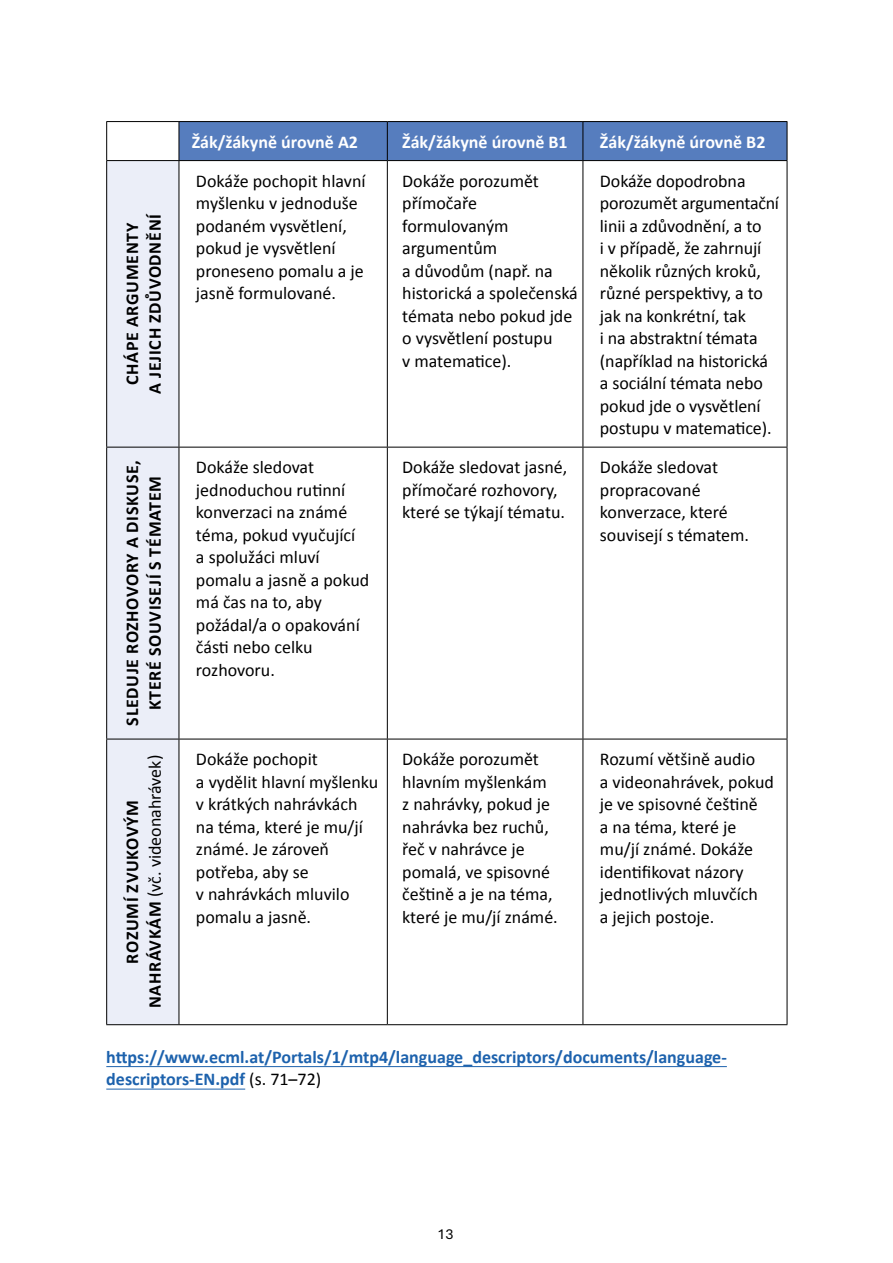
<style>
.page{position:relative;width:893px;height:1263px;background:#fff}
.page>*{position:absolute;margin:0;border:0;box-sizing:border-box;transform-origin:0 0}
.TAB{font:18px/22.5px "Calibri";color:#000}
.TAB_verz{font:700 18px/22.5px "Calibri";letter-spacing:.04em;color:#000;text-align:center}
.normal_1st{font:700 18px/22.5px "Calibri";color:#1d62ad}
.TAB-2{font:700 18px "Calibri";color:#fff}
.t1{font:15px "Aptos";color:#000}
.s1{font-weight:400}
.s2{font-weight:400;color:#000}
</style>
<div class="page">
<hr style="left:106px;top:1066px;width:621px;height:1px;background:#1d62ad">
<hr style="left:106px;top:1089px;width:139px;height:1px;background:#1d62ad">
<div style="left:180px;top:122px;width:607px;height:38px;background:#567dbe"></div>
<div style="left:107px;top:161px;width:72px;height:863px;background:#ebeef8"></div>
<hr style="left:106px;top:121px;width:73px;height:1px;background:#000">
<hr style="left:106px;top:122px;width:1px;height:38px;background:#000">
<hr style="left:179px;top:121px;width:208px;height:1px;background:#000">
<hr style="left:179px;top:122px;width:1px;height:38px;background:#000">
<hr style="left:387px;top:121px;width:196px;height:1px;background:#000">
<hr style="left:387px;top:122px;width:1px;height:38px;background:#000">
<hr style="left:583px;top:121px;width:204px;height:1px;background:#000">
<hr style="left:583px;top:122px;width:1px;height:38px;background:#000">
<hr style="left:787px;top:122px;width:1px;height:38px;background:#000">
<hr style="left:106px;top:160px;width:73px;height:1px;background:#000">
<hr style="left:179px;top:160px;width:208px;height:1px;background:#000">
<hr style="left:387px;top:160px;width:196px;height:1px;background:#000">
<hr style="left:583px;top:160px;width:204px;height:1px;background:#000">
<hr style="left:106px;top:161px;width:1px;height:286px;background:#000">
<hr style="left:179px;top:161px;width:1px;height:286px;background:#000">
<hr style="left:387px;top:161px;width:1px;height:286px;background:#000">
<hr style="left:583px;top:161px;width:1px;height:286px;background:#000">
<hr style="left:787px;top:161px;width:1px;height:286px;background:#000">
<hr style="left:106px;top:447px;width:73px;height:1px;background:#000">
<hr style="left:106px;top:447px;width:1px;height:292px;background:#000">
<hr style="left:179px;top:447px;width:208px;height:1px;background:#000">
<hr style="left:179px;top:447px;width:1px;height:292px;background:#000">
<hr style="left:387px;top:447px;width:196px;height:1px;background:#000">
<hr style="left:387px;top:447px;width:1px;height:292px;background:#000">
<hr style="left:583px;top:447px;width:204px;height:1px;background:#000">
<hr style="left:583px;top:447px;width:1px;height:292px;background:#000">
<hr style="left:787px;top:447px;width:1px;height:292px;background:#000">
<hr style="left:106px;top:739px;width:73px;height:1px;background:#000">
<hr style="left:106px;top:739px;width:1px;height:285px;background:#000">
<hr style="left:179px;top:739px;width:208px;height:1px;background:#000">
<hr style="left:179px;top:739px;width:1px;height:285px;background:#000">
<hr style="left:387px;top:739px;width:196px;height:1px;background:#000">
<hr style="left:387px;top:739px;width:1px;height:285px;background:#000">
<hr style="left:583px;top:739px;width:204px;height:1px;background:#000">
<hr style="left:583px;top:739px;width:1px;height:285px;background:#000">
<hr style="left:787px;top:739px;width:1px;height:285px;background:#000">
<hr style="left:106px;top:1024px;width:73px;height:1px;background:#000">
<hr style="left:179px;top:1024px;width:208px;height:1px;background:#000">
<hr style="left:387px;top:1024px;width:196px;height:1px;background:#000">
<hr style="left:583px;top:1024px;width:204px;height:1px;background:#000">
<p class="TAB_verz" style="left:120px;top:394px;width:182px;rotate:-90deg">CHÁPE ARGUMENTY<br>A JEJICH ZDŮVODNĚNÍ</p>
<p class="TAB-2" style="left:192px;top:131px;width:168px">Žák/žákyně úrovně A2</p>
<p class="TAB-2" style="left:402px;top:131px;width:167px">Žák/žákyně úrovně B1</p>
<p class="TAB-2" style="left:600px;top:131px;width:167px">Žák/žákyně úrovně B2</p>
<p class="TAB" style="left:196px;top:169px;width:171px">Dokáže pochopit hlavní myšlenku v jednoduše podaném vysvětlení, pokud je vysvětlení proneseno pomalu a je jasně formulované.</p>
<p class="TAB" style="left:402px;top:169px;width:177px">Dokáže porozumět přímočaře formulovaným argumentům<br>a důvodům (např. na historická a společenská témata nebo pokud jde o vysvětlení postupu<br>v matematice).</p>
<p class="TAB" style="left:600px;top:169px;width:181px">Dokáže dopodrobna porozumět argumentační linii a zdůvodnění, a to<br>i v případě, že zahrnují několik různých kroků, různé perspektivy, a to jak na konkrétní, tak<br>i na abstraktní témata (například na historická a sociální témata nebo pokud jde o vysvětlení postupu v matematice).</p>
<p class="TAB_verz" style="left:120px;top:726px;width:267px;rotate:-90deg">SLEDUJE ROZHOVORY A DISKUSE,<br>KTERÉ SOUVISEJÍ S TÉMATEM</p>
<p class="TAB" style="left:196px;top:455px;width:175px">Dokáže sledovat jednoduchou rutinní konverzaci na známé téma, pokud vyučující<br>a spolužáci mluví pomalu a jasně a pokud má čas na to, aby požádal/a o opakování části nebo celku rozhovoru.</p>
<p class="TAB" style="left:402px;top:455px;width:167px">Dokáže sledovat jasné, přímočaré rozhovory, které se týkají tématu.</p>
<p class="TAB" style="left:600px;top:455px;width:151px">Dokáže sledovat propracované konverzace, které souvisejí s tématem.</p>
<p class="TAB_verz" style="left:120px;top:1008px;width:255px;rotate:-90deg">ROZUMÍ ZVUKOVÝM<br>NAHRÁVKÁM <span class="s1">(vč. videonahrávek)</span></p>
<p class="TAB" style="left:196px;top:747px;width:184px">Dokáže pochopit<br>a vydělit hlavní myšlenku v krátkých nahrávkách na téma, které je mu/jí známé. Je zároveň potřeba, aby se<br>v nahrávkách mluvilo pomalu a jasně.</p>
<p class="TAB" style="left:402px;top:747px;width:157px">Dokáže porozumět hlavním myšlenkám z nahrávky, pokud je nahrávka bez ruchů, řeč v nahrávce je pomalá, ve spisovné češtině a je na téma, které je mu/jí známé.</p>
<p class="TAB" style="left:600px;top:747px;width:176px">Rozumí většině audio<br>a videonahrávek, pokud je ve spisovné češtině<br>a na téma, které je mu/jí známé. Dokáže identifikovat názory jednotlivých mluvčích<br>a jejich postoje.</p>
<p class="normal_1st" style="left:106px;top:1045px;width:622px">https://www.ecml.at/Portals/1/mtp4/language_descriptors/documents/language&shy;descriptors-EN.pdf <span class="s2">(s. 71–72)</span></p>
<p class="t1" style="left:437px;top:1224px;width:18px">13</p>
</div>
